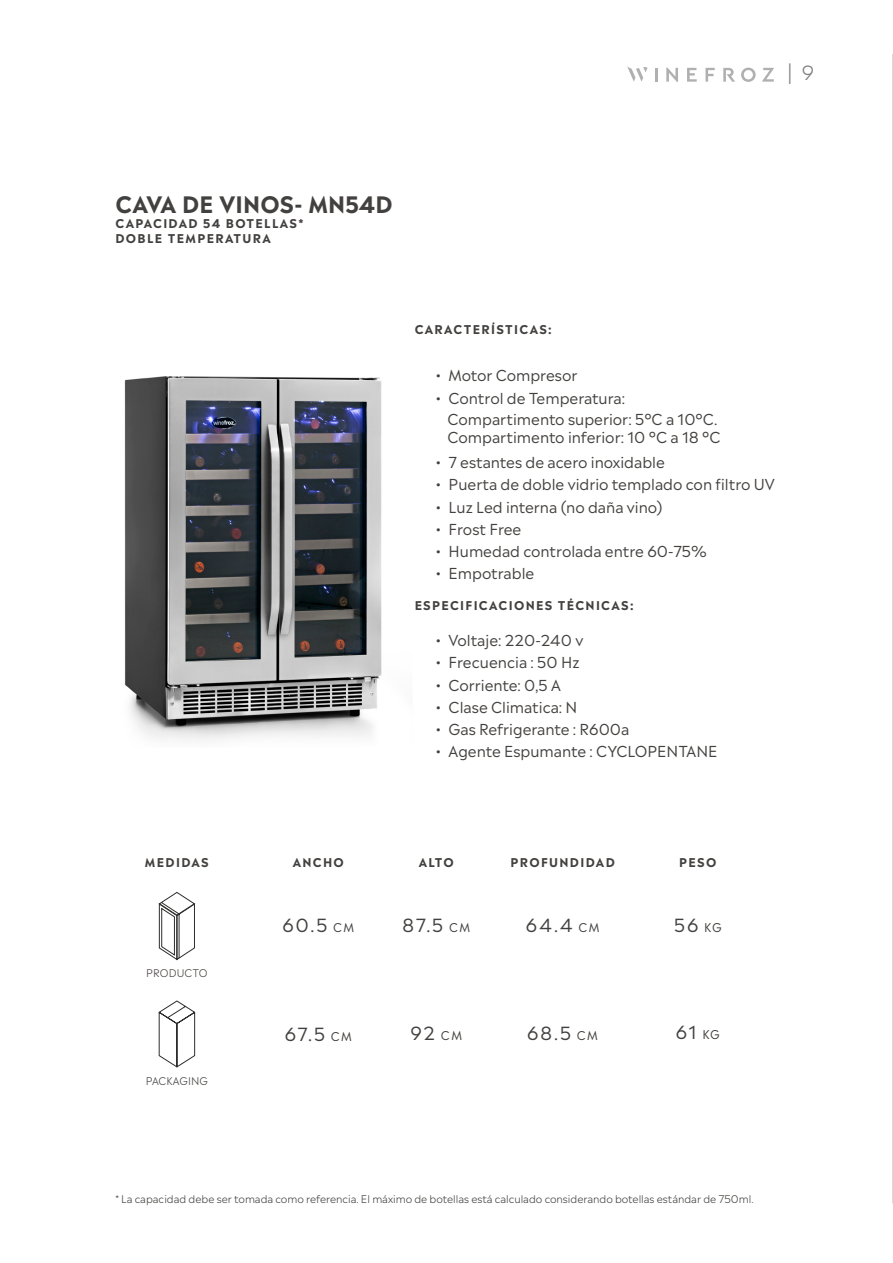
<style>
.page{position:relative;width:893px;height:1263px;background:#fff}
.page>*{position:absolute;margin:0;border:0;box-sizing:border-box;transform-origin:0 0}
.t1{font:700 22.5px "Madera";letter-spacing:.005em;color:#43413f}
.t2{font:300 19.5px "Madera";color:#818081}
.t3{font:18px "Madera";letter-spacing:.1em;color:#43413f}
.t4{font:15px/18px "Madera";color:#43413f}
.t5{font:700 12px/14.4px "Madera";letter-spacing:.11em;color:#43413f}
.t6{font:300 10.5px "Madera";color:#43413f}
.s1{font-size:12px}
</style>
<div class="page">
<hr style="left:892px;top:54px;width:1px;height:1149px;background:#b5b5b5">
<svg style="left:627px;top:66px;width:21px;height:16px"></svg>
<svg style="left:655px;top:68px;width:2px;height:14px"></svg>
<svg style="left:687px;top:68px;width:10px;height:14px"></svg>
<svg style="left:705px;top:68px;width:10px;height:14px"></svg>
<svg style="left:741px;top:68px;width:15px;height:14px"></svg>
<svg style="left:762px;top:68px;width:12px;height:14px"></svg>
<svg style="left:666px;top:68px;width:12px;height:14px"></svg>
<svg style="left:723px;top:68px;width:12px;height:14px"></svg>
<svg style="left:158px;top:892px;width:37px;height:69px"></svg>
<svg style="left:158px;top:1000px;width:38px;height:68px"></svg>
<img style="left:124px;top:376px;width:258px;height:364px">
<h2 class="t2" style="left:786px;top:56px;width:29px">| 9</h2>
<h1 class="t1" style="left:115px;top:185px;width:279px">CAVA DE VINOS- MN54D</h1>
<p class="t5" style="left:115px;top:215px;width:190px">CAPACIDAD 54 BOTELLAS*<br>DOBLE TEMPERATURA</p>
<p class="t5" style="left:415px;top:321px;width:139px">CARACTERÍSTICAS:</p>
<p class="t4" style="left:436px;top:365px;width:143px">• Motor Compresor</p>
<p class="t4" style="left:436px;top:387px;width:191px">• Control de Temperatura:</p>
<p class="t4" style="left:448px;top:408px;width:274px">Compartimento superior: 5°C a 10°C.<br>Compartimento inferior: 10 °C a 18 °C</p>
<p class="t4" style="left:436px;top:451px;width:231px">• 7 estantes de acero inoxidable</p>
<p class="t4" style="left:436px;top:474px;width:341px">• Puerta de doble vidrio templado con filtro UV</p>
<p class="t4" style="left:436px;top:496px;width:228px">• Luz Led interna (no daña vino)</p>
<p class="t4" style="left:436px;top:518px;width:87px">• Frost Free</p>
<p class="t4" style="left:436px;top:540px;width:273px">• Humedad controlada entre 60-75%</p>
<p class="t4" style="left:436px;top:563px;width:100px">• Empotrable</p>
<p class="t5" style="left:415px;top:597px;width:220px">ESPECIFICACIONES TÉCNICAS:</p>
<p class="t4" style="left:436px;top:629px;width:149px">• Voltaje: 220-240 v</p>
<p class="t4" style="left:436px;top:652px;width:145px">• Frecuencia : 50 Hz</p>
<p class="t4" style="left:436px;top:674px;width:126px">• Corriente: 0,5 A</p>
<p class="t4" style="left:436px;top:696px;width:143px">• Clase Climatica: N</p>
<p class="t4" style="left:436px;top:718px;width:195px">• Gas Refrigerante : R600a</p>
<p class="t4" style="left:436px;top:741px;width:283px">• Agente Espumante : CYCLOPENTANE</p>
<p class="t5" style="left:145px;top:853px;width:65px">MEDIDAS</p>
<p class="t5" style="left:293px;top:853px;width:53px">ANCHO</p>
<p class="t5" style="left:419px;top:853px;width:36px">ALTO</p>
<p class="t5" style="left:510px;top:853px;width:106px">PROFUNDIDAD</p>
<p class="t5" style="left:679px;top:853px;width:39px">PESO</p>
<p class="t6" style="left:146px;top:964px;width:63px">PRODUCTO</p>
<p class="t6" style="left:146px;top:1072px;width:64px">PACKAGING</p>
<p class="t3" style="left:282px;top:910px;width:73px">60.5 <span class="s1">CM</span></p>
<p class="t3" style="left:402px;top:910px;width:69px">87.5 <span class="s1">CM</span></p>
<p class="t3" style="left:526px;top:910px;width:75px">64.4 <span class="s1">CM</span></p>
<p class="t3" style="left:674px;top:910px;width:49px">56 <span class="s1">KG</span></p>
<p class="t3" style="left:285px;top:1018px;width:69px">67.5 <span class="s1">CM</span></p>
<p class="t3" style="left:410px;top:1018px;width:53px">92 <span class="s1">CM</span></p>
<p class="t3" style="left:527px;top:1018px;width:72px">68.5 <span class="s1">CM</span></p>
<p class="t3" style="left:676px;top:1016px;width:46px">61 <span class="s1">KG</span></p>
<p class="t6" style="left:115px;top:1189px;width:640px">* La capacidad debe ser tomada como referencia. El máximo de botellas está calculado considerando botellas estándar de 750ml.</p>
</div>
